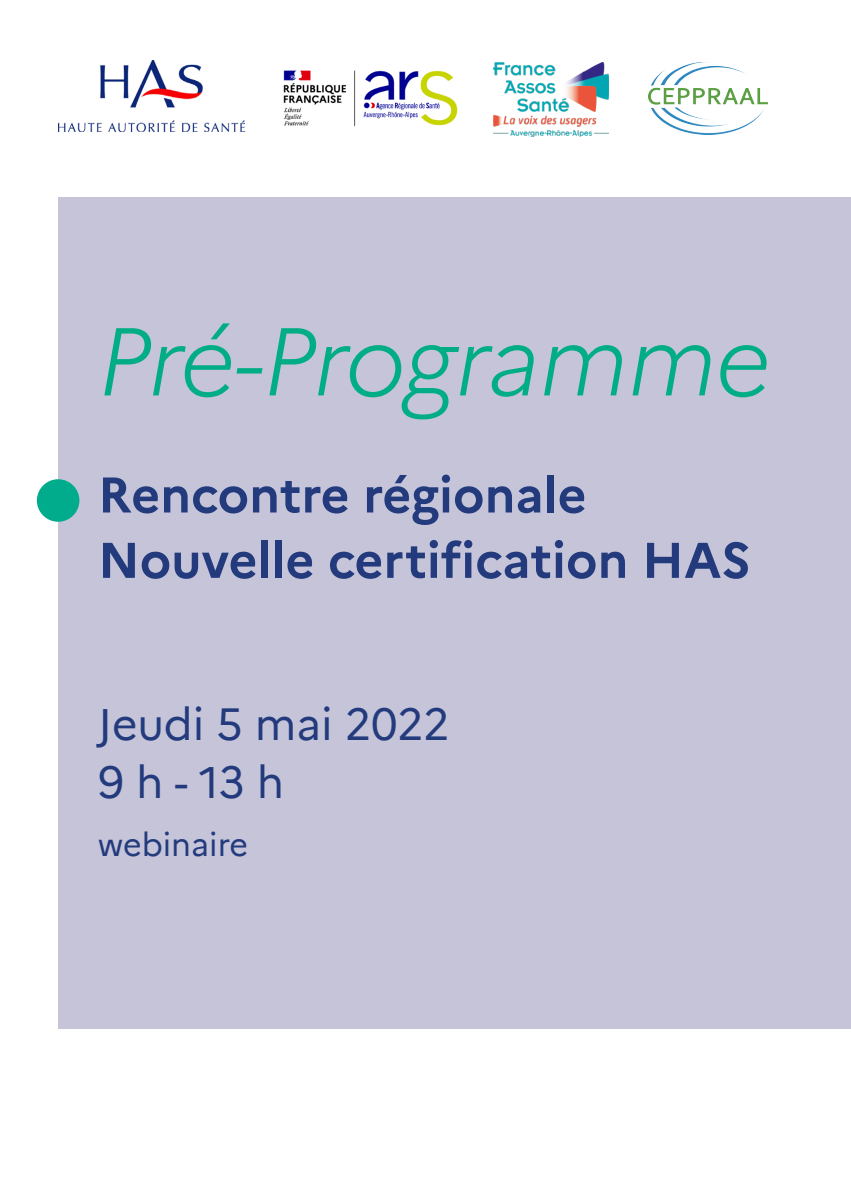
<style>
.page{position:relative;width:851px;height:1191px;background:#fff}
.page>*{position:absolute;margin:0;border:0;box-sizing:border-box;transform-origin:0 0}
.t1{font:italic 300 96px "Marianne";letter-spacing:-.015em;color:#00ad85}
.t2{font:700 50px "Marianne";color:#233b7d}
.t3{font:44px "Marianne";color:#233b7d}
.t4{font:32px "Marianne";color:#233b7d}
</style>
<div class="page">
<div style="left:58px;top:197px;width:792px;height:831px;background:#c5c4d9"></div>
<div style="left:37px;top:479px;width:42px;height:43px;background:#00ac8c;border-radius:50%"></div>
<img style="left:58px;top:61px;width:187px;height:70px">
<img style="left:283px;top:70px;width:175px;height:57px">
<img style="left:493px;top:63px;width:116px;height:73px">
<img style="left:648px;top:63px;width:118px;height:72px">
<p class="t1" style="left:98px;top:287px;width:673px">Pré-Programme</p>
<p class="t2" style="left:98px;top:456px;width:490px">Rencontre régionale</p>
<p class="t2" style="left:98px;top:521px;width:654px">Nouvelle certification HAS</p>
<p class="t3" style="left:98px;top:690px;width:353px">Jeudi 5 mai 2022</p>
<p class="t3" style="left:98px;top:748px;width:188px">9 h - 13 h</p>
<p class="t4" style="left:98px;top:819px;width:152px">webinaire</p>
</div>
